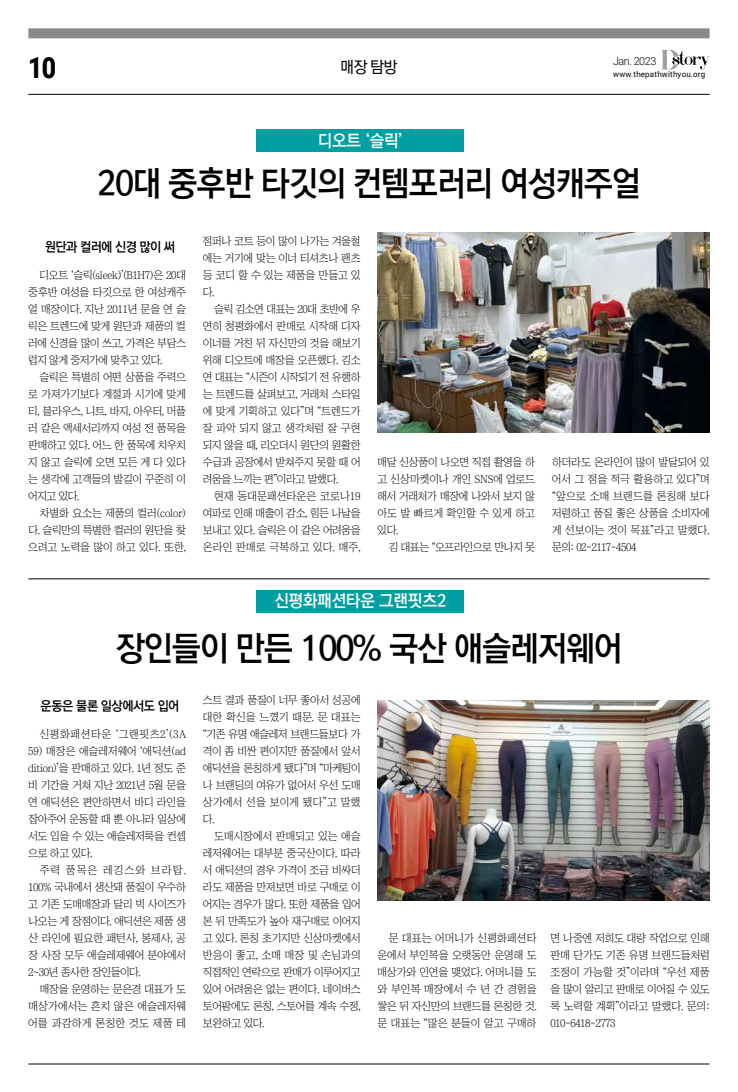
<style>
.page{position:relative;width:738px;height:1092px;background:#fff}
.page>*{position:absolute;margin:0;border:0;box-sizing:border-box;transform-origin:0 0}
.t1{font:34px "Rix M Go B";letter-spacing:-.045em;color:#000;scale:.96 1}
.t2{font:900 29.1px "Roboto";color:#000;scale:.85 1}
.t3{font:17px "Rix M Go B";letter-spacing:-.02em;color:#fff;scale:.96 1}
.t4{font:16px "Rix M Go M";color:#000}
.t5{font:13px "Rix M Go B";letter-spacing:-.04em;color:#000;scale:.96 1}
.t6{font:11px/17px "Chosunilbo NM";letter-spacing:-.025em;color:#000;text-align:justify}
.t7{font:11px "Chosunilbo NM";letter-spacing:.045em;color:#000}
.t8{font:300 11px "Roboto";letter-spacing:-.035em;color:#000}
.t9{font:8px "Roboto";letter-spacing:.02em;color:#000}
</style>
<div class="page">
<svg style="left:661px;top:50px;width:48px;height:20px"></svg>
<hr style="left:28px;top:1063px;width:681px;height:1px;background:#000">
<div style="left:28px;top:28px;width:681px;height:10px;background:#898989"></div>
<hr style="left:28px;top:94px;width:681px;height:1px;background:#000">
<div style="left:257px;top:129px;width:206px;height:23px;background:#009fa2"></div>
<div style="left:257px;top:590px;width:206px;height:22px;background:#009fa2"></div>
<img style="left:377px;top:232px;width:332px;height:200px">
<img style="left:377px;top:700px;width:332px;height:200px">
<hr style="left:28px;top:578px;width:681px;height:1px;background:#000">
<h2 class="t2" style="left:28px;top:47px;width:34px">10</h2>
<h3 class="t4" style="left:340px;top:58px;width:59px">매장 탐방</h3>
<p class="t8" style="left:612px;top:54px;width:45px">Jan. 2023</p>
<p class="t9" style="left:612px;top:69px;width:94px">www.thepathwithyou.org</p>
<h3 class="t3" style="left:317px;top:129px;width:90px">디오트 ‘슬릭’</h3>
<h1 class="t1" style="left:97px;top:161px;width:568px">20대 중후반 타깃의 컨템포러리 여성캐주얼</h1>
<p class="t5" style="left:45px;top:238px;width:137px">원단과 컬러에 신경 많이 써</p>
<p class="t6" style="left:28px;top:266px;width:159px;text-indent:11px">디오트 ‘슬릭(sleek)’(B1H7)은 20대 중후반 여성을 타깃으로 한 여성캐주 얼 매장이다. 지난 2011년 문을 연 슬 릭은 트렌드에 맞게 원단과 제품의 컬 러에 신경을 많이 쓰고, 가격은 부담스 럽지 않게 중저가에 맞추고 있다.</p>
<p class="t6" style="left:28px;top:368px;width:159px;text-indent:11px">슬릭은 특별히 어떤 상품을 주력으 로 가져가기보다 계절과 시기에 맞게 티, 블라우스, 니트, 바지, 아우터, 머플 러 같은 액세서리까지 여성 전 품목을 판매하고 있다. 어느 한 품목에 치우치 지 않고 슬릭에 오면 모든 게 다 있다 는 생각에 고객들의 발길이 꾸준히 이 어지고 있다.</p>
<p class="t6" style="left:28px;top:504px;width:159px;text-indent:11px">차별화 요소는 제품의 컬러(color) 다. 슬릭만의 특별한 컬러의 원단을 찾 으려고 노력을 많이 하고 있다. 또한,</p>
<p class="t6" style="left:203px;top:232px;width:159px">점퍼나 코트 등이 많이 나가는 겨울철 에는 거기에 맞는 이너 티셔츠나 팬츠 등 코디 할 수 있는 제품을 만들고 있 다.</p>
<p class="t6" style="left:203px;top:300px;width:159px;text-indent:11px">슬릭 김소연 대표는 20대 초반에 우 연히 청평화에서 판매로 시작해 디자 이너를 거친 뒤 자신만의 것을 해보기 위해 디오트에 매장을 오픈했다. 김소 연 대표는 “시즌이 시작되기 전 유행하 는 트렌드를 살펴보고, 거래처 스타일 에 맞게 기획하고 있다”며 “트렌드가 잘 파악 되지 않고 생각처럼 잘 구현 되지 않을 때, 리오더시 원단의 원활한 수급과 공장에서 받쳐주지 못할 때 어 려움을 느끼는 편”이라고 말했다.</p>
<p class="t6" style="left:203px;top:487px;width:159px;text-indent:11px">현재 동대문패션타운은 코로나19 여파로 인해 매출이 감소, 힘든 나날을 보내고 있다. 슬릭은 이 같은 어려움을 온라인 판매로 극복하고 있다. 매주,</p>
<p class="t6" style="left:377px;top:453px;width:159px">매달 신상품이 나오면 직접 촬영을 하 고 신상마켓이나 개인 SNS에 업로드 해서 거래처가 매장에 나와서 보지 않 아도 발 빠르게 확인할 수 있게 하고 있다.</p>
<p class="t6" style="left:388px;top:538px;width:148px">김 대표는 “오프라인으로 만나지 못</p>
<h3 class="t3" style="left:274px;top:590px;width:181px">신평화패션타운 그랜핏츠2</h3>
<p class="t6" style="left:551px;top:453px;width:159px">하더라도 온라인이 많이 발달되어 있 어서 그 점을 적극 활용하고 있다”며 “앞으로 소매 브랜드를 론칭해 보다 저렴하고 품질 좋은 상품을 소비자에 게 선보이는 것이 목표”라고 말했다. 문의: 02-2117-4504</p>
<h1 class="t1" style="left:115px;top:626px;width:530px">장인들이 만든 100% 국산 애슬레저웨어</h1>
<p class="t5" style="left:41px;top:697px;width:146px">운동은 물론 일상에서도 입어</p>
<p class="t7" style="left:40px;top:728px;width:148px">신평화패션타운 ‘그랜핏츠2’(3A</p>
<p class="t6" style="left:28px;top:742px;width:159px">59) 매장은 애슬레저웨어 ‘애딕션(ad dition)’을 판매하고 있다. 1년 정도 준 비 기간을 거쳐 지난 2021년 5월 문을 연 애딕션은 편안하면서 바디 라인을 잡아주어 운동할 때 뿐 아니라 일상에 서도 입을 수 있는 애슬레저룩을 컨셉 으로 하고 있다.</p>
<p class="t6" style="left:28px;top:861px;width:160px;text-indent:12px">주력 품목은 레깅스와 브라탑.<br>100% 국내에서 생산돼 품질이 우수하 고 기존 도매매장과 달리 빅 사이즈가 나오는 게 장점이다. 애딕션은 제품 생 산 라인에 필요한 패턴사, 봉제사, 공 장 사장 모두 애슬레제웨어 분야에서 2~30년 종사한 장인들이다.</p>
<p class="t6" style="left:28px;top:980px;width:159px;text-indent:11px">매장을 운영하는 문은경 대표가 도 매상가에서는 흔치 않은 애슬레저웨 어를 과감하게 론칭한 것도 제품 테</p>
<p class="t6" style="left:202px;top:691px;width:159px">스트 결과 품질이 너무 좋아서 성공에 대한 확신을 느꼈기 때문. 문 대표는 “기존 유명 애슬레저 브랜드들보다 가 격이 좀 비싼 편이지만 품질에서 앞서 애딕션을 론칭하게 됐다”며 “마케팅이 나 브랜딩의 여유가 없어서 우선 도매 상가에서 선을 보이게 됐다”고 말했 다.</p>
<p class="t6" style="left:202px;top:827px;width:159px;text-indent:11px">도매시장에서 판매되고 있는 애슬 레저웨어는 대부분 중국산이다. 따라 서 애딕션의 경우 가격이 조금 비싸더 라도 제품을 만져보면 바로 구매로 이 어지는 경우가 많다. 또한 제품을 입어 본 뒤 만족도가 높아 재구매로 이어지 고 있다. 론칭 초기지만 신상마켓에서 반응이 좋고, 소매 매장 및 손님과의 직접적인 연락으로 판매가 이루어지고 있어 어려움은 없는 편이다. 네이버스 토어팜에도 론칭, 스토어를 계속 수정, 보완하고 있다.</p>
<p class="t6" style="left:377px;top:929px;width:160px;text-indent:11px">문 대표는 어머니가 신평화패션타 운에서 부인복을 오랫동안 운영해 도 매상가와 인연을 맺었다. 어머니를 도 와 부인복 매장에서 수 년 간 경험을 쌓은 뒤 자신만의 브랜드를 론칭한 것. 문 대표는 “많은 분들이 알고 구매하</p>
<p class="t6" style="left:550px;top:929px;width:161px">면 나중엔 저희도 대량 작업으로 인해 판매 단가도 기존 유명 브랜드들처럼 조정이 가능할 것”이라며 “우선 제품 을 많이 알리고 판매로 이어질 수 있도 록 노력할 계획”이라고 말했다. 문의:<br>010-6418-2773</p>
</div>
